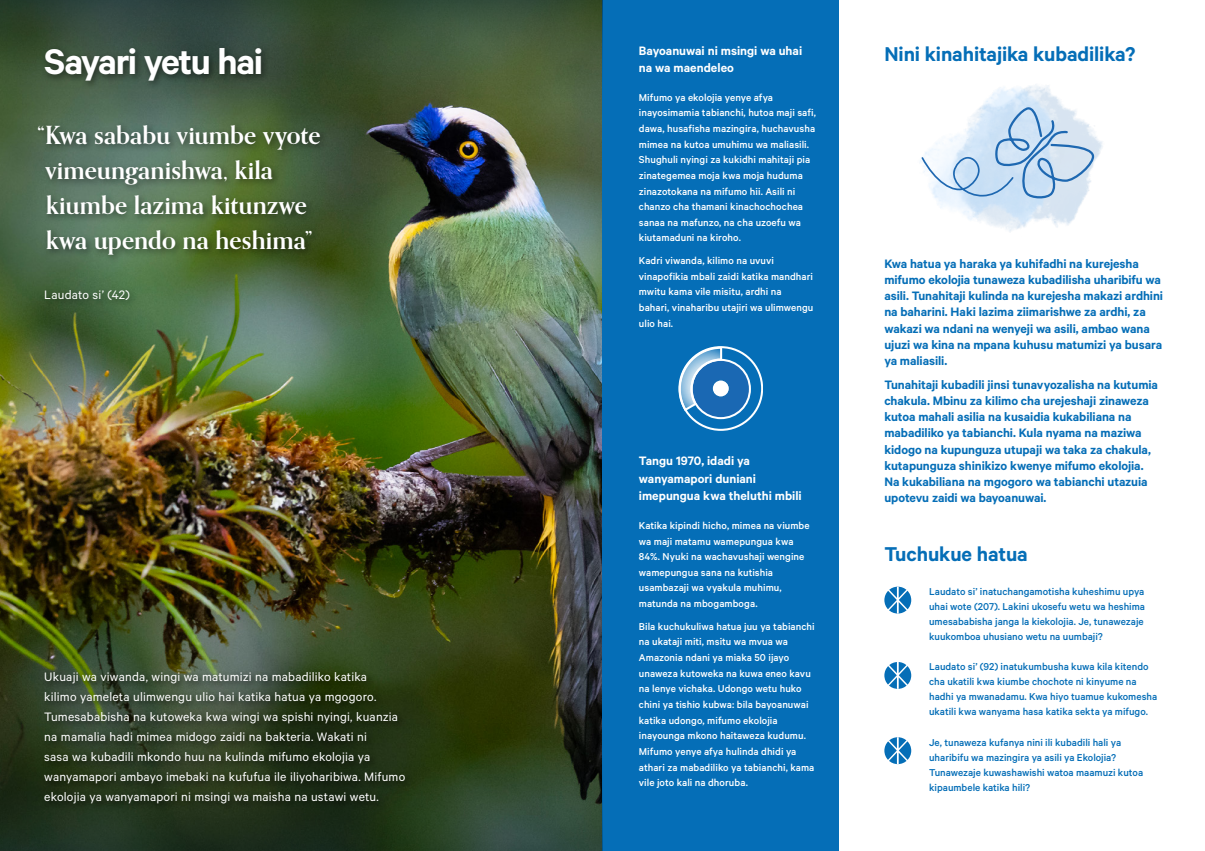
<style>
.page{position:relative;width:1205px;height:851px;background:#fff}
.page>*{position:absolute;margin:0;border:0;box-sizing:border-box;transform-origin:0 0}
.Main_title_left{font:600 40px "Calibre";letter-spacing:-.035em;color:#fff}
.Quote_Encyclical{font:700 25px "Orpheus Pro";letter-spacing:.005em;color:#fff}
.Main_titles_right{font:600 22.5px "Calibre";letter-spacing:-.005em;color:#056eb7}
.What_Can_We_do_paragraph{font:600 13.75px/16.2px "Calibre";letter-spacing:-.005em;color:#056eb7}
.Intro_left{font:13.75px/20px "Calibre";letter-spacing:.015em;color:#fff}
.Titles_Facts{font:600 13.75px/17.5px "Calibre";color:#fff}
.Reference{font:13.75px "Calibre";letter-spacing:.015em;color:#fff}
.Copy_Facts{font:500 11.25px/15.6px "Calibre";letter-spacing:.005em;color:#fff}
.Questions{font:500 11.25px/15px "Calibre";color:#056eb7}
</style>
<div class="page">
<img style="left:0;top:127px;width:602px;height:577px">
<div style="left:602px;top:0;width:237px;height:850px;background:#056eb7"></div>
<svg style="left:0;top:0;width:602px;height:127px;background:#41553c"></svg>
<svg style="left:0;top:704px;width:602px;height:146px;background:#25371e"></svg>
<div style="left:679px;top:346px;width:84px;height:85px;border:2px solid #fff;border-radius:50%"></div>
<div style="left:692px;top:360px;width:58px;height:58px;background:#1a68b3;border-radius:50%"></div>
<div style="left:691px;top:359px;width:60px;height:60px;border:2px solid #fff;border-radius:50%"></div>
<svg style="left:712px;top:380px;width:17px;height:17px"></svg>
<div style="left:711px;top:379px;width:19px;height:18px;border:1px solid #1268b1;border-radius:50%"></div>
<svg style="left:679px;top:346px;width:44px;height:66px"></svg>
<div style="left:41px;top:668px;width:373px;height:144px;background:#000;opacity:.75"></div>
<div style="left:41px;top:286px;width:98px;height:22px;background:#000;opacity:.5"></div>
<div style="left:34px;top:121px;width:295px;height:143px;background:#000;opacity:.5"></div>
<div style="left:41px;top:44px;width:229px;height:46px;background:#000;opacity:.5"></div>
<svg style="left:884px;top:586px;width:27px;height:27px"></svg>
<svg style="left:884px;top:662px;width:27px;height:26px"></svg>
<svg style="left:884px;top:737px;width:27px;height:27px"></svg>
<img style="left:938px;top:84px;width:165px;height:148px">
<svg style="left:920px;top:107px;width:175px;height:95px"></svg>
<p class="Main_title_left" style="left:44px;top:38px;width:220px">Sayari yetu hai</p>
<p class="Quote_Encyclical" style="left:38px;top:119px;width:285px">“Kwa sababu viumbe vyote</p>
<p class="Quote_Encyclical" style="left:45px;top:154px;width:229px">vimeunganishwa, kila</p>
<p class="Quote_Encyclical" style="left:46px;top:189px;width:262px">kiumbe lazima kitunzwe</p>
<p class="Quote_Encyclical" style="left:46px;top:224px;width:267px">kwa upendo na heshima”</p>
<p class="Reference" style="left:44px;top:286px;width:87px">Laudato si’ (42)</p>
<p class="Intro_left" style="left:44px;top:666px;width:362px">Ukuaji wa viwanda, wingi wa matumizi na mabadiliko katika<br>kilimo yameleta ulimwengu ulio hai katika hatua ya mgogoro.<br>Tumesababisha na kutoweka kwa wingi wa spishi nyingi, kuanzia na mamalia hadi mimea midogo zaidi na bakteria. Wakati ni<br>sasa wa kubadili mkondo huu na kulinda mifumo ekolojia ya wanyamapori ambayo imebaki na kufufua ile iliyoharibiwa. Mifumo ekolojia ya wanyamapori ni msingi wa maisha na ustawi wetu.</p>
<p class="Titles_Facts" style="left:639px;top:41px;width:165px">Bayoanuwai ni msingi wa uhai na wa maendeleo</p>
<p class="Copy_Facts" style="left:639px;top:89px;width:179px">Mifumo ya ekolojia yenye afya inayosimamia tabianchi, hutoa maji safi, dawa, husafisha mazingira, huchavusha mimea na kutoa umuhimu wa maliasili.<br>Shughuli nyingi za kukidhi mahitaji pia zinategemea moja kwa moja huduma zinazotokana na mifumo hii. Asili ni chanzo cha thamani kinachochochea sanaa na mafunzo, na cha uzoefu wa kiutamaduni na kiroho.</p>
<p class="Copy_Facts" style="left:639px;top:252px;width:176px">Kadri viwanda, kilimo na uvuvi vinapofikia mbali zaidi katika mandhari mwitu kama vile misitu, ardhi na bahari, vinaharibu utajiri wa ulimwengu ulio hai.</p>
<p class="Titles_Facts" style="left:639px;top:452px;width:164px">Tangu 1970, idadi ya wanyamapori duniani imepungua kwa theluthi mbili</p>
<p class="Copy_Facts" style="left:639px;top:517px;width:172px">Katika kipindi hicho, mimea na viumbe wa maji matamu wamepungua kwa<br>84%. Nyuki na wachavushaji wengine wamepungua sana na kutishia usambazaji wa vyakula muhimu, matunda na mbogamboga.</p>
<p class="Copy_Facts" style="left:639px;top:618px;width:177px">Bila kuchukuliwa hatua juu ya tabianchi na ukataji miti, msitu wa mvua wa Amazonia ndani ya miaka 50 ijayo unaweza kutoweka na kuwa eneo kavu na lenye vichaka. Udongo wetu huko chini ya tishio kubwa: bila bayoanuwai katika udongo, mifumo ekolojia inayounga mkono haitaweza kudumu.<br>Mifumo yenye afya hulinda dhidi ya athari za mabadiliko ya tabianchi, kama vile joto kali na dhoruba.</p>
<p class="Main_titles_right" style="left:884px;top:41px;width:252px">Nini kinahitajika kubadilika?</p>
<p class="What_Can_We_do_paragraph" style="left:884px;top:255px;width:280px">Kwa hatua ya haraka ya kuhifadhi na kurejesha mifumo ekolojia tunaweza kubadilisha uharibifu wa asili. Tunahitaji kulinda na kurejesha makazi ardhini na baharini. Haki lazima ziimarishwe za ardhi, za wakazi wa ndani na wenyeji wa asili, ambao wana ujuzi wa kina na mpana kuhusu matumizi ya busara ya maliasili.</p>
<p class="What_Can_We_do_paragraph" style="left:884px;top:376px;width:275px">Tunahitaji kubadili jinsi tunavyozalisha na kutumia chakula. Mbinu za kilimo cha urejeshaji zinaweza kutoa mahali asilia na kusaidia kukabiliana na mabadiliko ya tabianchi. Kula nyama na maziwa kidogo na kupunguza utupaji wa taka za chakula, kutapunguza shinikizo kwenye mifumo ekolojia.<br>Na kukabiliana na mgogoro wa tabianchi utazuia upotevu zaidi wa bayoanuwai.</p>
<p class="Main_titles_right" style="left:884px;top:540px;width:145px">Tuchukue hatua</p>
<p class="Questions" style="left:929px;top:583px;width:217px;text-align:justify">Laudato si’ inatuchangamotisha kuheshimu upya uhai wote (207). Lakini ukosefu wetu wa heshima umesababisha janga la kiekolojia. Je, tunawezaje kuukomboa uhusiano wetu na uumbaji?</p>
<p class="Questions" style="left:929px;top:659px;width:230px">Laudato si’ (92) inatukumbusha kuwa kila kitendo cha ukatili kwa kiumbe chochote ni kinyume na hadhi ya mwanadamu. Kwa hiyo tuamue kukomesha ukatili kwa wanyama hasa katika sekta ya mifugo.</p>
<p class="Questions" style="left:929px;top:734px;width:215px">Je, tunaweza kufanya nini ili kubadili hali ya uharibifu wa mazingira ya asili ya Ekolojia?<br>Tunawezaje kuwashawishi watoa maamuzi kutoa kipaumbele katika hili?</p>
</div>
